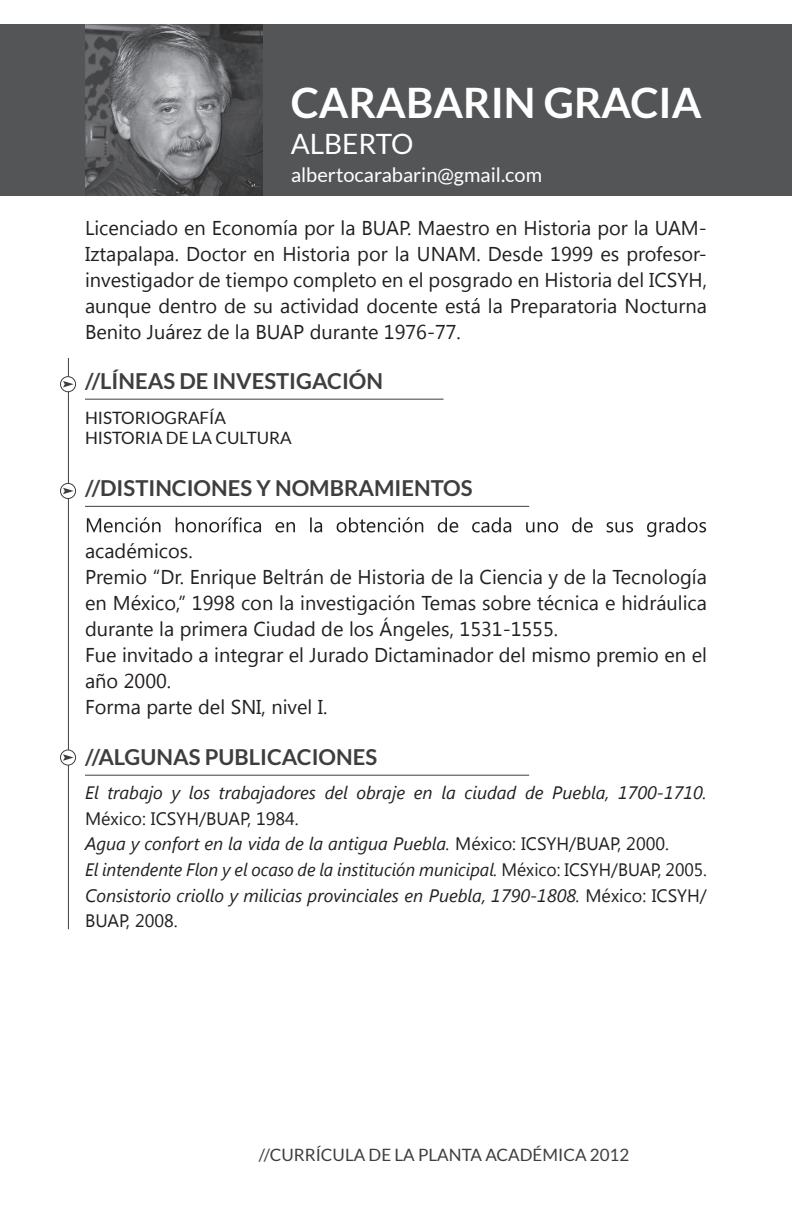
<style>
.page{position:relative;width:792px;height:1224px;background:#fff}
.page>*{position:absolute;margin:0;border:0;box-sizing:border-box;transform-origin:0 0}
.t1{font:700 42px "Lato";color:#fff}
.t2{font:28px "Lato";color:#fff}
.t3{font:700 22px "Lato";color:#3e3e3f}
.t4{font:20px/26px "Segoe UI";color:#231f20;text-align:justify}
.t5{font:20px "Lato";color:#fff}
.t6{font:italic 18px/25.6px "Segoe UI";color:#231f20}
.t7{font:17px "Lato";color:#3e3e3f}
.t8{font:17px/20.4px "Lato";color:#231f20}
.s1{font-style:normal}
</style>
<div class="page">
<div style="left:0;top:25px;width:792px;height:171px;background:#545557"></div>
<img style="left:85px;top:25px;width:177px;height:171px">
<hr style="left:85px;top:399px;width:359px;height:1px;background:#3e3e3f">
<hr style="left:68px;top:358px;width:1px;height:571px;background:#3e3e3f">
<svg style="left:60px;top:377px;width:16px;height:15px"></svg>
<div style="left:60px;top:376px;width:16px;height:16px;border:1px solid #3e3e3f;border-radius:50%"></div>
<svg style="left:63px;top:381px;width:11px;height:6px"></svg>
<svg style="left:60px;top:483px;width:16px;height:16px"></svg>
<div style="left:60px;top:483px;width:16px;height:16px;border:1px solid #3e3e3f;border-radius:50%"></div>
<svg style="left:63px;top:488px;width:11px;height:6px"></svg>
<svg style="left:60px;top:750px;width:16px;height:15px"></svg>
<div style="left:60px;top:750px;width:16px;height:15px;border:1px solid #3e3e3f;border-radius:50%"></div>
<svg style="left:63px;top:754px;width:11px;height:7px"></svg>
<svg style="left:87px;top:517px;width:619px;height:20px"></svg>
<hr style="left:85px;top:506px;width:444px;height:1px;background:#3e3e3f">
<hr style="left:85px;top:775px;width:444px;height:1px;background:#3e3e3f">
<h1 class="t1" style="left:291px;top:78px;width:412px">CARABARIN GRACIA</h1>
<h2 class="t2" style="left:291px;top:128px;width:124px">ALBERTO</h2>
<p class="t5" style="left:291px;top:163px;width:253px">albertocarabarin@gmail.com</p>
<p class="t4" style="left:85px;top:214px;width:624px">Licenciado en Economía por la BUAP. Maestro en Historia por la UAM-Iztapalapa. Doctor en Historia por la UNAM. Desde 1999 es profesor&shy;investigador de tiempo completo en el posgrado en Historia del ICSYH, aunque dentro de su actividad docente está la Preparatoria Nocturna Benito Juárez de la BUAP durante 1976-77.</p>
<p class="t3" style="left:85px;top:369px;width:300px">//LÍNEAS DE INVESTIGACIÓN</p>
<p class="t8" style="left:85px;top:407px;width:208px">HISTORIOGRAFÍA<br>HISTORIA DE LA CULTURA</p>
<p class="t3" style="left:85px;top:475px;width:389px">//DISTINCIONES Y NOMBRAMIENTOS</p>
<p class="t4" style="left:85px;top:537px;width:624px;text-align:left">académicos.<br>Premio “Dr. Enrique Beltrán de Historia de la Ciencia y de la Tecnología en México,” 1998 con la investigación Temas sobre técnica e hidráulica durante la primera Ciudad de los Ángeles, 1531-1555.<br>Fue invitado a integrar el Jurado Dictaminador del mismo premio en el año 2000.<br>Forma parte del SNI, nivel I.</p>
<p class="t3" style="left:85px;top:745px;width:294px">//ALGUNAS PUBLICACIONES</p>
<p class="t6" style="left:85px;top:779px;width:623px">El trabajo y los trabajadores del obraje en la ciudad de Puebla, 1700-1710.</p>
<p class="t6" style="left:85px;top:805px;width:624px"><span class="s1">México: ICSYH/BUAP, 1984.<br></span>Agua y confort en la vida de la antigua Puebla. <span class="s1">México: ICSYH/BUAP, 2000.<br></span>El intendente Flon y el ocaso de la institución municipal. <span class="s1">México: ICSYH/BUAP, 2005.<br></span>Consistorio criollo y milicias provinciales en Puebla, 1790-1808. <span class="s1">México: ICSYH/ BUAP, 2008.</span></p>
<p class="t7" style="left:259px;top:1145px;width:372px">//CURRÍCULA DE LA PLANTA ACADÉMICA 2012</p>
</div>
